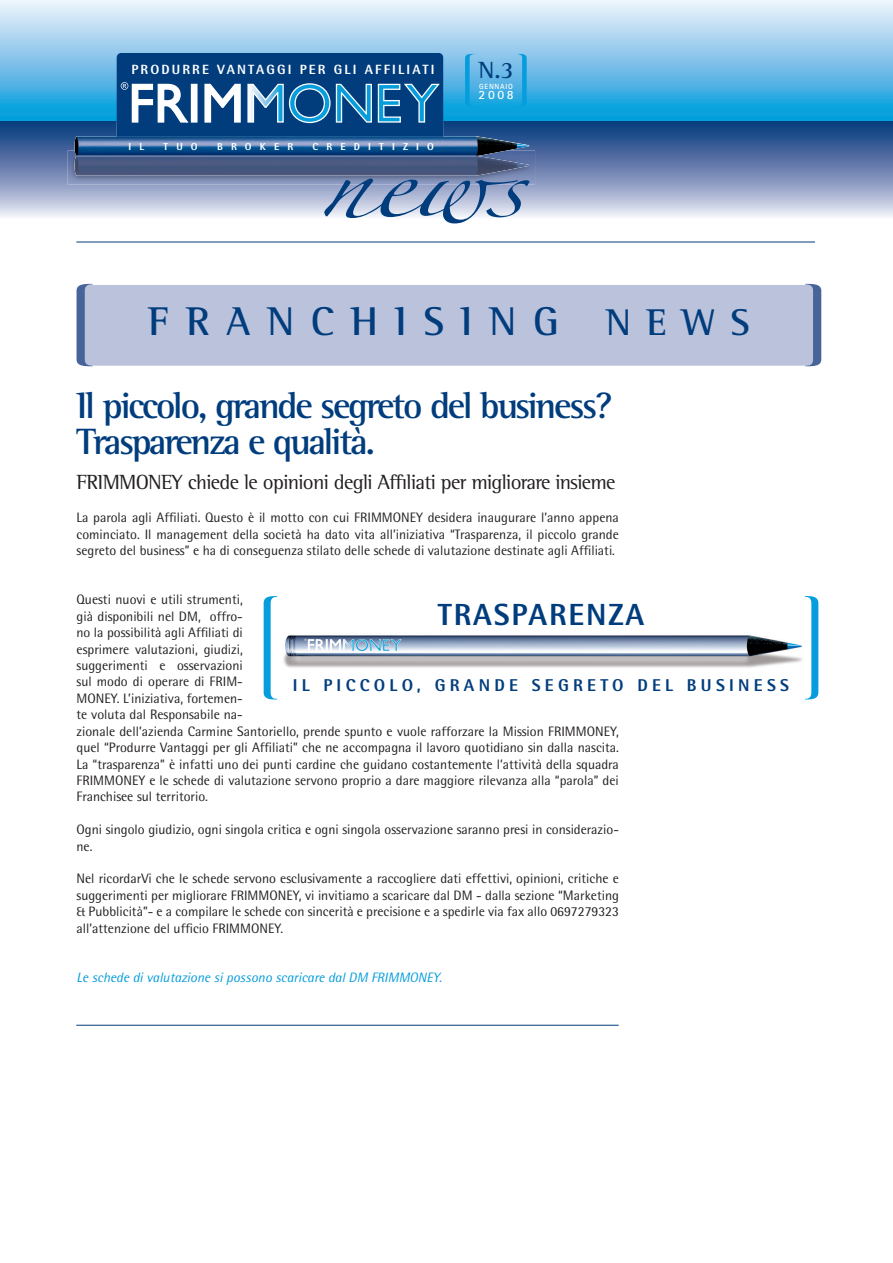
<style>
.page{position:relative;width:893px;height:1263px;background:#fff}
.page>*{position:absolute;margin:0;border:0;box-sizing:border-box;transform-origin:0 0}
.t1{font:65.85px "Zapfino";color:#013d7d;scale:1.25 1}
.t2{font:700 41.1px "Rotis Semi Serif";letter-spacing:.4em;color:#013d7d}
.t3{font:700 37.5px/35.2px "Rotis Semi Serif";letter-spacing:-.06em;color:#013d7d}
.t4{font:800 30.6px "Rotis Semi Sans";letter-spacing:.06em;color:#013d7d}
.t5{font:700 24px "Rotis Semi Serif";color:#013d7d}
.t6{font:21px "Rotis Semi Serif";letter-spacing:-.03em;color:#231f20}
.t7{font:800 17.1px "Rotis Semi Sans";letter-spacing:.25em;color:#013d7d}
.t8{font:13.65px/16.4px "Rotis Semi Sans";color:#231f20;text-align:justify}
.t9{font:italic 13.65px "Rotis Semi Sans";color:#069ddc}
.t10{font:800 13.35px "Rotis Semi Sans";letter-spacing:.16em;color:#fff}
.t11{font:700 12.75px "Rotis Sans Serif";color:#fff}
.t12{font:800 10.2px "Rotis Semi Sans";letter-spacing:.8em;color:#fff}
.t13{font:700 7.5px "Rotis Sans Serif";letter-spacing:.1em;color:#fff}
.s1{font-size:38.1px}
</style>
<div class="page">
<svg style="left:0;top:0;width:893px;height:121px;background:#8acaec"></svg>
<svg style="left:0;top:121px;width:893px;height:96px;background:#8296bc"></svg>
<hr style="left:76px;top:242px;width:739px;height:1px;background:#013d7d">
<div style="left:117px;top:53px;width:326px;height:100px;background:#013d7d;border-radius:4px"></div>
<div style="left:191px;top:84px;width:6px;height:38px;background:#fff"></div>
<div style="left:191px;top:84px;width:7px;height:39px;border:1px solid #fff"></div>
<svg style="left:204px;top:83px;width:37px;height:40px"></svg>
<svg style="left:247px;top:83px;width:193px;height:41px"></svg>
<svg style="left:121px;top:82px;width:68px;height:41px"></svg>
<img style="left:68px;top:151px;width:467px;height:33px">
<img style="left:75px;top:136px;width:455px;height:40px">
<img style="left:76px;top:156px;width:401px;height:1px">
<div style="left:82px;top:285px;width:736px;height:81px;background:#bbc2db;border-radius:5px"></div>
<svg style="left:77px;top:284px;width:16px;height:82px"></svg>
<svg style="left:805px;top:284px;width:16px;height:82px"></svg>
<svg style="left:465px;top:54px;width:9px;height:53px"></svg>
<svg style="left:518px;top:54px;width:9px;height:53px"></svg>
<svg style="left:264px;top:596px;width:14px;height:103px"></svg>
<svg style="left:804px;top:596px;width:14px;height:103px"></svg>
<img style="left:283px;top:609px;width:526px;height:67px">
<hr style="left:76px;top:1025px;width:543px;height:1px;background:#013d7d">
<p class="t10" style="left:131px;top:64px;width:304px">PRODURRE VANTAGGI PER GLI AFFILIATI</p>
<h3 class="t5" style="left:478px;top:62px;width:37px">N.3</h3>
<p class="t13" style="left:479px;top:84px;width:35px">GENNAIO</p>
<p class="t11" style="left:479px;top:90px;width:37px">2008</p>
<p class="t12" style="left:129px;top:143px;width:17px">I L</p>
<p class="t12" style="left:164px;top:143px;width:36px">TUO</p>
<p class="t12" style="left:217px;top:143px;width:78px">BROKER</p>
<p class="t12" style="left:313px;top:143px;width:123px">CREDITIZIO</p>
<h1 class="t1" style="left:319px;top:155px;width:166px">news</h1>
<h2 class="t2" style="left:148px;top:306px;width:603px">FRANCHISING <span class="s1">NEWS</span></h2>
<h3 class="t3" style="left:77px;top:391px;width:538px">Il piccolo, grande segreto del business?<br>Trasparenza e qualità.</h3>
<h3 class="t6" style="left:77px;top:475px;width:540px">FRIMMONEY chiede le opinioni degli Affiliati per migliorare insieme</h3>
<p class="t8" style="left:77px;top:511px;width:544px">La parola agli Affiliati. Questo è il motto con cui FRIMMONEY desidera inaugurare l’anno appena cominciato. Il management della società ha dato vita all’iniziativa “Trasparenza, il piccolo grande segreto del business” e ha di conseguenza stilato delle schede di valutazione destinate agli Affiliati.</p>
<p class="t8" style="left:77px;top:593px;width:544px;text-align:left">Questi nuovi e utili strumenti,<br>già disponibili nel DM, offro-<br>no la possibilità agli Affiliati di<br>esprimere valutazioni, giudizi,<br>suggerimenti e osservazioni<br>sul modo di operare di FRIM-<br>MONEY. L’iniziativa, fortemen-<br>te voluta dal Responsabile na-<br>zionale dell’azienda Carmine Santoriello, prende spunto e vuole rafforzare la Mission FRIMMONEY, quel “Produrre Vantaggi per gli Affiliati” che ne accompagna il lavoro quotidiano sin dalla nascita.<br>La “trasparenza” è infatti uno dei punti cardine che guidano costantemente l’attività della squadra FRIMMONEY e le schede di valutazione servono proprio a dare maggiore rilevanza alla “parola” dei Franchisee sul territorio.</p>
<p class="t8" style="left:77px;top:823px;width:544px">Ogni singolo giudizio, ogni singola critica e ogni singola osservazione saranno presi in considerazio&shy;ne.</p>
<p class="t8" style="left:77px;top:872px;width:544px">Nel ricordarVi che le schede servono esclusivamente a raccogliere dati effettivi, opinioni, critiche e suggerimenti per migliorare FRIMMONEY, vi invitiamo a scaricare dal DM - dalla sezione “Marketing &amp; Pubblicità”- e a compilare le schede con sincerità e precisione e a spedirle via fax allo 0697279323 all’attenzione del ufficio FRIMMONEY.</p>
<p class="t9" style="left:77px;top:972px;width:367px">Le schede di valutazione si possono scaricare dal DM FRIMMONEY.</p>
<h3 class="t4" style="left:438px;top:604px;width:208px">TRASPARENZA</h3>
<p class="t7" style="left:293px;top:679px;width:498px">IL PICCOLO, GRANDE SEGRETO DEL BUSINESS</p>
</div>
